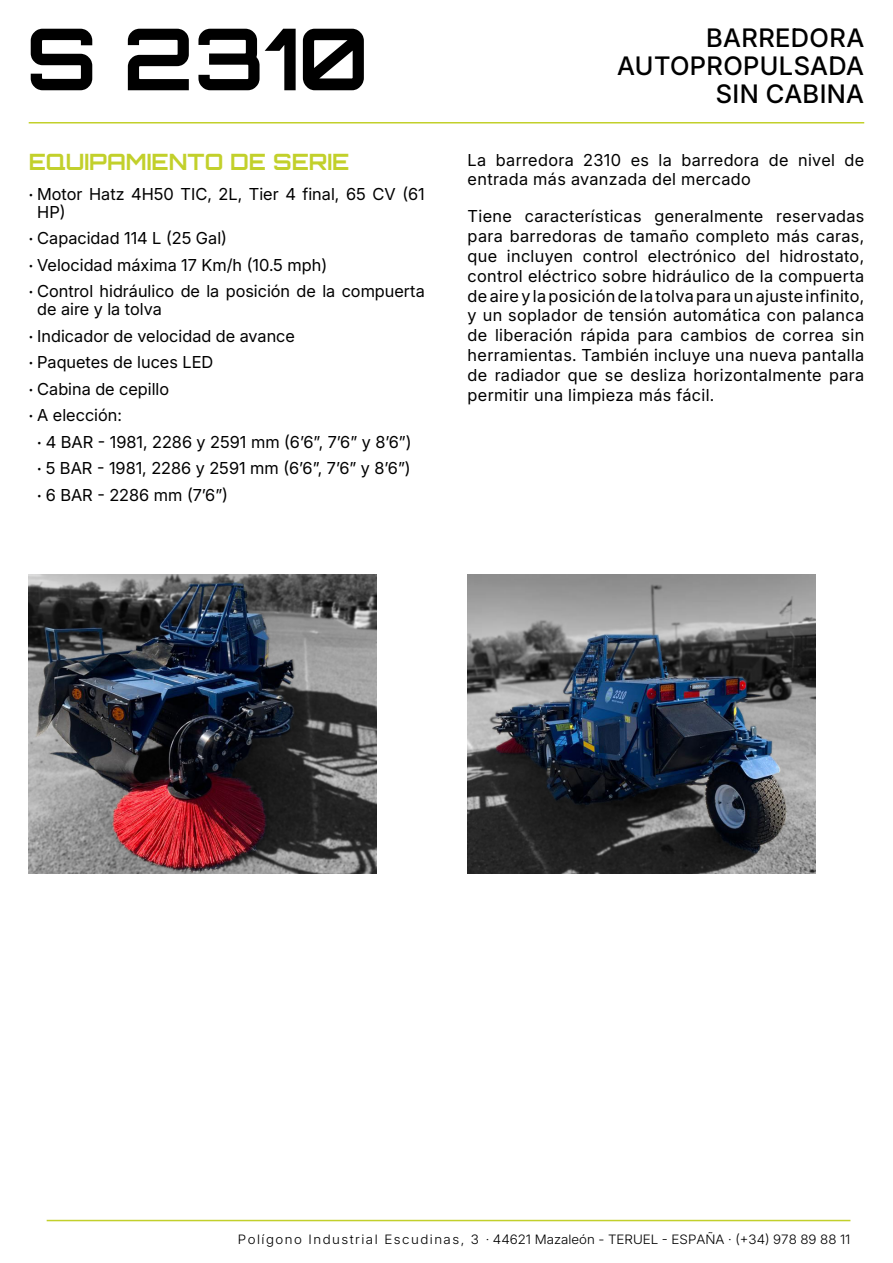
<style>
.page{position:relative;width:893px;height:1263px;background:#fff}
.page>*{position:absolute;margin:0;border:0;box-sizing:border-box;transform-origin:0 0}
.Titulo_Máquina_secundario{font:700 85.5px "Orbitron";color:#000}
.Subtitulo_secundario_2{font:500 25.5px/27.8px "Inter 18 pt";letter-spacing:.015em;color:#000;text-align:right}
.Encabezado_opciones{font:700 22.5px "Orbitron";color:#c2d02b}
.Texto_contenido{font:16.5px/19.8px "Inter 18 pt";color:#000}
.Texto_contenido-2{font:16.5px/19.8px "Inter 18 pt";letter-spacing:.02em;color:#000}
.t1{font:300 12.9px "Inter 18 pt";color:#000;scale:1.04 1}
.s1{font-family:"Lato"}
</style>
<div class="page">
<hr style="left:29px;top:122px;width:835px;height:1px;background:#c2d02b">
<hr style="left:47px;top:1220px;width:803px;height:1px;background:#c2d02b">
<img style="left:468px;top:574px;width:347px;height:299px">
<img style="left:29px;top:574px;width:347px;height:299px">
<p class="Titulo_Máquina_secundario" style="left:26px;top:6px;width:345px">S 2310</p>
<p class="Subtitulo_secundario_2" style="left:617px;top:23px;width:248px">BARREDORA<br>AUTOPROPULSADA</p>
<p class="Subtitulo_secundario_2" style="left:716px;top:79px;width:150px">SIN CABINA</p>
<p class="Encabezado_opciones" style="left:29px;top:147px;width:322px">EQUIPAMIENTO DE SERIE</p>
<p class="Texto_contenido" style="left:37px;top:184px;width:389px;line-height:18px;text-indent:-9px"><span class="s1">·</span> Motor Hatz 4H50 TIC, 2L, Tier 4 final, 65 CV (61<br>HP)</p>
<p class="Texto_contenido" style="left:29px;top:228px;width:200px"><span class="s1">·</span> Capacidad 114 L (25 Gal)</p>
<p class="Texto_contenido" style="left:29px;top:254px;width:300px"><span class="s1">·</span> Velocidad máxima 17 Km/h (10.5 mph)</p>
<p class="Texto_contenido" style="left:37px;top:282px;width:389px;line-height:18px;text-indent:-9px"><span class="s1">·</span> Control hidráulico de la posición de la compuerta de aire y la tolva</p>
<p class="Texto_contenido" style="left:29px;top:325px;width:268px"><span class="s1">·</span> Indicador de velocidad de avance</p>
<p class="Texto_contenido" style="left:29px;top:352px;width:186px"><span class="s1">·</span> Paquetes de luces LED</p>
<p class="Texto_contenido" style="left:29px;top:378px;width:142px"><span class="s1">·</span> Cabina de cepillo</p>
<p class="Texto_contenido" style="left:29px;top:405px;width:95px"><span class="s1">·</span> A elección:</p>
<p class="Texto_contenido" style="left:37px;top:431px;width:376px"><span class="s1">·</span> 4 BAR - 1981, 2286 y 2591 mm (6’6”, 7’6” y 8’6”)</p>
<p class="Texto_contenido" style="left:37px;top:458px;width:375px"><span class="s1">·</span> 5 BAR - 1981, 2286 y 2591 mm (6’6”, 7’6” y 8’6”)</p>
<p class="Texto_contenido" style="left:37px;top:484px;width:192px"><span class="s1">·</span> 6 BAR - 2286 mm (7’6”)</p>
<p class="Texto_contenido-2" style="left:468px;top:149px;width:398px">La barredora 2310 es la barredora de nivel de entrada más avanzada del mercado</p>
<p class="Texto_contenido" style="left:468px;top:206px;width:398px;text-align:justify">Tiene características generalmente reservadas para barredoras de tamaño completo más caras, que incluyen control electrónico del hidrostato, control eléctrico sobre hidráulico de la compuerta de aire y la posición de la tolva para un ajuste infinito, y un soplador de tensión automática con palanca de liberación rápida para cambios de correa sin herramientas. También incluye una nueva pantalla de radiador que se desliza horizontalmente para permitir una limpieza más fácil.</p>
<p class="t1" style="left:238px;top:1230px;width:590px">Polígono Industrial Escudinas, 3 · 44621 Mazaleón - TERUEL - ESPAÑA · (+34) 978 89 88 11</p>
</div>
